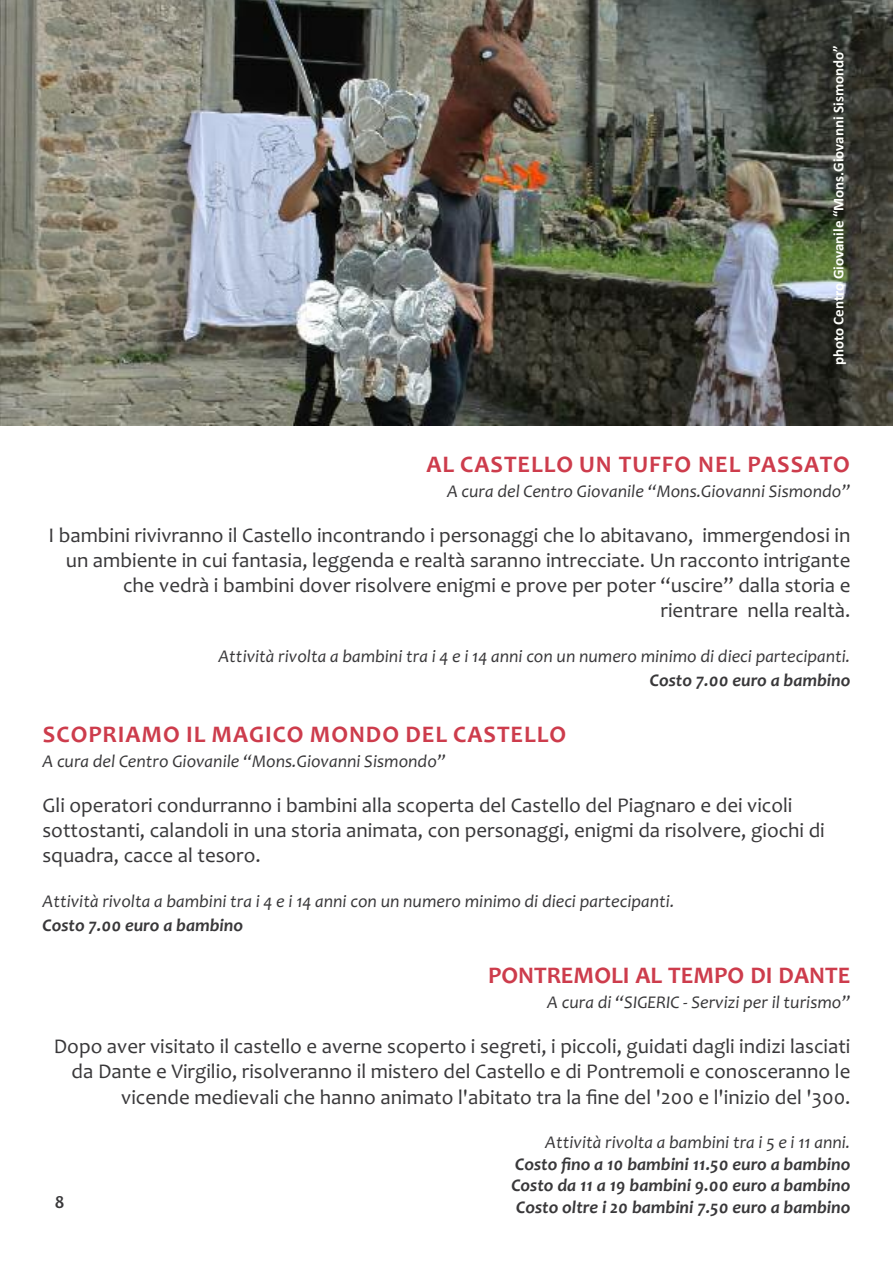
<style>
.page{position:relative;width:893px;height:1263px;background:#fff}
.page>*{position:absolute;margin:0;border:0;box-sizing:border-box;transform-origin:0 0}
.t1{font:700 24px "Candara";letter-spacing:.04em;color:#cd3c4c}
.t2{font:700 24px "Candara";color:#cd3c4c}
.t3{font:21px/25.2px "Candara";color:#39383a;text-align:right}
.t4{font:italic 18px "Candara";color:#39383a}
.t5{font:italic 700 18px/21.6px "Candara";color:#39383a;text-align:justify}
.t6{font:700 18px "Candara";color:#39383a}
.t7{font:700 15px "Calibri";color:#fefffb}
</style>
<div class="page">
<img style="left:0;top:0;width:893px;height:425px">
<p class="t7" style="left:829px;top:365px;width:321px;rotate:-90deg">photo Centro Giovanile “Mons.Giovanni Sismondo”</p>
<p class="t1" style="left:426px;top:450px;width:425px">AL CASTELLO UN TUFFO NEL PASSATO</p>
<p class="t4" style="left:447px;top:480px;width:405px">A cura del Centro Giovanile “Mons.Giovanni Sismondo”</p>
<p class="t3" style="left:48px;top:522px;width:804px">I bambini rivivranno il Castello incontrando i personaggi che lo abitavano, immergendosi in un ambiente in cui fantasia, leggenda e realtà saranno intrecciate. un racconto intrigante che vedrà i bambini dover risolvere enigmi e prove per poter “uscire” dalla storia e rientrare nella realtà.</p>
<p class="t4" style="left:218px;top:645px;width:633px">Attività rivolta a bambini tra i 4 e i 14 anni con un numero minimo di dieci partecipanti.</p>
<p class="t5" style="left:650px;top:669px;width:202px">Costo 7.00 euro a bambino</p>
<p class="t1" style="left:43px;top:720px;width:525px">SCOPRIAMO IL MAGICO MONDO DEL CASTELLO</p>
<p class="t4" style="left:43px;top:750px;width:405px">A cura del Centro Giovanile “Mons.Giovanni Sismondo”</p>
<p class="t3" style="left:43px;top:792px;width:784px;text-align:left">gli operatori condurranno i bambini alla scoperta del Castello del Piagnaro e dei vicoli sottostanti, calandoli in una storia animata, con personaggi, enigmi da risolvere, giochi di squadra, cacce al tesoro.</p>
<p class="t4" style="left:43px;top:890px;width:633px">Attività rivolta a bambini tra i 4 e i 14 anni con un numero minimo di dieci partecipanti.</p>
<p class="t5" style="left:43px;top:914px;width:202px">Costo 7.00 euro a bambino</p>
<p class="t2" style="left:488px;top:961px;width:364px">PONTREMOLI AL TEMPO DI DANTE</p>
<p class="t4" style="left:547px;top:991px;width:305px">A cura di “SIGERIC - Servizi per il turismo”</p>
<p class="t3" style="left:54px;top:1033px;width:798px">Dopo aver visitato il castello e averne scoperto i segreti, i piccoli, guidati dagli indizi lasciati da Dante e Virgilio, risolveranno il mistero del Castello e di Pontremoli e conosceranno le vicende medievali che hanno animato l'abitato tra la fine del '200 e l'inizio del '300.</p>
<p class="t4" style="left:545px;top:1131px;width:307px">Attività rivolta a bambini tra i 5 e i 11 anni.</p>
<p class="t5" style="left:511px;top:1153px;width:341px">Costo fino a 10 bambini 11.50 euro a bambino Costo da 11 a 19 bambini 9.00 euro a bambino Costo oltre i 20 bambini 7.50 euro a bambino</p>
<p class="t6" style="left:55px;top:1191px;width:11px">8</p>
</div>
